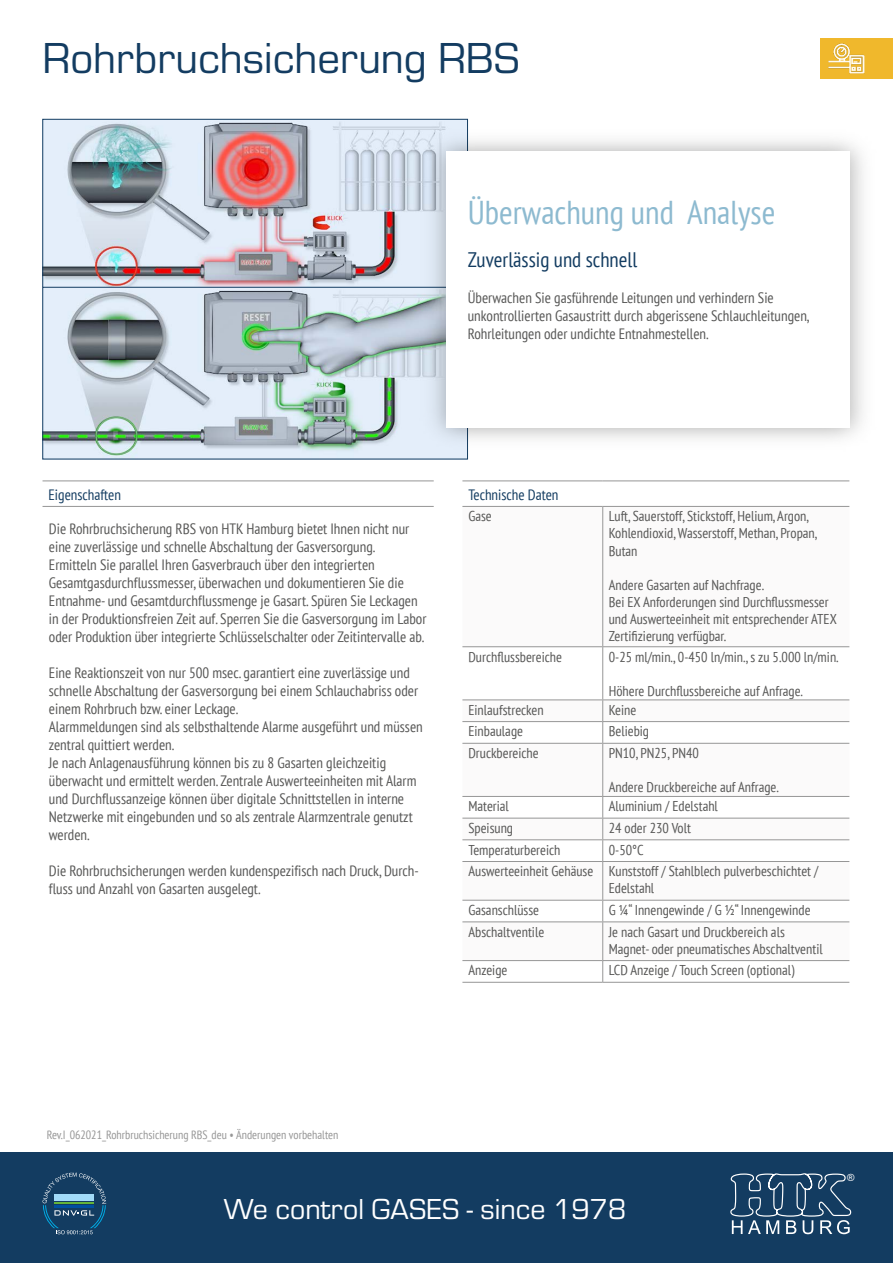
<style>
.page{position:relative;width:893px;height:1263px;background:#fff}
.page>*{position:absolute;margin:0;border:0;box-sizing:border-box;transform-origin:0 0}
.t1{font:45px "Eurostile";color:#133c61}
.Textpod_Fließtext{font:condensed 33px "PT Sans";color:#8dbad0}
.t2{font:30px "Eurostile";color:#fff}
.Textpod_Fließtext-2{font:condensed 21px "PT Sans";color:#133c61}
.Textblock_Aufzählung{font:condensed 15px/18px "PT Sans";color:#575756}
.Textblock_Überschrift{font:condensed 15px "PT Sans";color:#133c61}
.t3{font:condensed 14.25px/17.1px "PT Sans";color:#575756}
.t4{font:condensed 12px "PT Sans";color:#969696}
.t5{font:9.9px "Arial";color:#fff}
</style>
<div class="page">
<div style="left:0;top:1152px;width:893px;height:111px;background:#133c61"></div>
<svg style="left:43px;top:1172px;width:63px;height:62px"></svg>
<svg style="left:730px;top:1173px;width:122px;height:61px"></svg>
<div style="left:821px;top:38px;width:72px;height:41px;background:#f0b82c"></div>
<img style="left:828px;top:43px;width:37px;height:31px">
<img style="left:45px;top:121px;width:421px;height:166px">
<svg style="left:462px;top:647px;width:387px;height:335px"></svg>
<hr style="left:602px;top:507px;width:1px;height:139px;background:#969696">
<hr style="left:462px;top:646px;width:141px;height:1px;background:#969696">
<hr style="left:603px;top:646px;width:246px;height:1px;background:#969696">
<hr style="left:602px;top:647px;width:1px;height:52px;background:#969696">
<hr style="left:462px;top:699px;width:141px;height:1px;background:#969696">
<hr style="left:603px;top:699px;width:246px;height:1px;background:#969696">
<hr style="left:462px;top:721px;width:141px;height:1px;background:#969696">
<hr style="left:603px;top:721px;width:246px;height:1px;background:#969696">
<svg style="left:602px;top:700px;width:1px;height:43px"></svg>
<hr style="left:462px;top:743px;width:141px;height:1px;background:#969696">
<hr style="left:603px;top:743px;width:246px;height:1px;background:#969696">
<hr style="left:602px;top:744px;width:1px;height:52px;background:#969696">
<hr style="left:462px;top:796px;width:141px;height:1px;background:#969696">
<hr style="left:603px;top:796px;width:246px;height:1px;background:#969696">
<hr style="left:462px;top:818px;width:141px;height:1px;background:#969696">
<hr style="left:603px;top:818px;width:246px;height:1px;background:#969696">
<hr style="left:462px;top:839px;width:141px;height:1px;background:#969696">
<hr style="left:603px;top:839px;width:246px;height:1px;background:#969696">
<svg style="left:602px;top:797px;width:1px;height:64px"></svg>
<hr style="left:462px;top:861px;width:141px;height:1px;background:#969696">
<hr style="left:603px;top:861px;width:246px;height:1px;background:#969696">
<hr style="left:602px;top:862px;width:1px;height:38px;background:#969696">
<hr style="left:462px;top:900px;width:141px;height:1px;background:#969696">
<hr style="left:603px;top:900px;width:246px;height:1px;background:#969696">
<svg style="left:602px;top:900px;width:1px;height:21px"></svg>
<hr style="left:462px;top:921px;width:141px;height:1px;background:#969696">
<hr style="left:603px;top:921px;width:246px;height:1px;background:#969696">
<hr style="left:602px;top:922px;width:1px;height:38px;background:#969696">
<hr style="left:462px;top:960px;width:141px;height:1px;background:#969696">
<hr style="left:603px;top:960px;width:246px;height:1px;background:#969696">
<svg style="left:602px;top:961px;width:1px;height:21px"></svg>
<hr style="left:462px;top:480px;width:141px;height:1px;background:#969696">
<hr style="left:603px;top:480px;width:246px;height:1px;background:#969696">
<hr style="left:462px;top:506px;width:141px;height:1px;background:#969696">
<hr style="left:603px;top:506px;width:246px;height:1px;background:#969696">
<hr style="left:462px;top:982px;width:141px;height:1px;background:#969696">
<hr style="left:603px;top:982px;width:246px;height:1px;background:#969696">
<hr style="left:43px;top:480px;width:391px;height:1px;background:#969696">
<hr style="left:43px;top:506px;width:391px;height:1px;background:#969696">
<img style="left:45px;top:289px;width:421px;height:168px">
<div style="left:43px;top:287px;width:425px;height:172px;border:1px solid #133c61"></div>
<img style="left:415px;top:123px;width:449px;height:332px">
<div style="left:446px;top:151px;width:404px;height:276px;background:#fff"></div>
<p class="t1" style="left:43px;top:27px;width:479px">Rohrbruchsicherung RBS</p>
<p class="Textpod_Fließtext" style="left:468px;top:191px;width:309px">Überwachung und Analyse</p>
<p class="Textpod_Fließtext-2" style="left:468px;top:246px;width:171px">Zuverlässig und schnell</p>
<p class="Textblock_Aufzählung" style="left:468px;top:289px;width:308px">Überwachen Sie gasführende Leitungen und verhindern Sie</p>
<p class="Textblock_Aufzählung" style="left:468px;top:307px;width:343px">unkontrollierten Gasaustritt durch abgerissene Schlauchleitungen,<br>Rohrleitungen oder undichte Entnahmestellen.</p>
<p class="Textblock_Überschrift" style="left:49px;top:485px;width:74px">Eigenschaften</p>
<p class="Textblock_Aufzählung" style="left:49px;top:519px;width:362px">Die Rohrbruchsicherung RBS von HTK Hamburg bietet Ihnen nicht nur eine zuverlässige und schnelle Abschaltung der Gasversorgung.</p>
<p class="Textblock_Aufzählung" style="left:49px;top:555px;width:327px">Ermitteln Sie parallel Ihren Gasverbrauch über den integrierten</p>
<p class="Textblock_Aufzählung" style="left:49px;top:573px;width:379px">Gesamtgasdurchflussmesser, überwachen und dokumentieren Sie die Entnahme- und Gesamtdurchflussmenge je Gasart. Spüren Sie Leckagen in der Produktionsfreien Zeit auf. Sperren Sie die Gasversorgung im Labor oder Produktion über integrierte Schlüsselschalter oder Zeitintervalle ab.</p>
<p class="Textblock_Aufzählung" style="left:49px;top:663px;width:371px">Eine Reaktionszeit von nur 500 msec. garantiert eine zuverlässige und schnelle Abschaltung der Gasversorgung bei einem Schlauchabriss oder einem Rohrbruch bzw. einer Leckage.</p>
<p class="Textblock_Aufzählung" style="left:49px;top:717px;width:375px">Alarmmeldungen sind als selbsthaltende Alarme ausgeführt und müssen zentral quittiert werden.</p>
<p class="Textblock_Aufzählung" style="left:49px;top:753px;width:369px">Je nach Anlagenausführung können bis zu 8 Gasarten gleichzeitig überwacht und ermittelt werden. Zentrale Auswerteeinheiten mit Alarm und Durchflussanzeige können über digitale Schnittstellen in interne Netzwerke mit eingebunden und so als zentrale Alarmzentrale genutzt werden.</p>
<p class="Textblock_Aufzählung" style="left:49px;top:861px;width:371px">Die Rohrbruchsicherungen werden kundenspezifisch nach Druck, Durch&shy;fluss und Anzahl von Gasarten ausgelegt.</p>
<p class="Textblock_Überschrift" style="left:468px;top:485px;width:92px">Technische Daten</p>
<p class="t3" style="left:468px;top:507px;width:25px">Gase</p>
<p class="t3" style="left:609px;top:507px;width:202px">Luft, Sauerstoff, Stickstoff, Helium, Argon,</p>
<p class="t3" style="left:609px;top:524px;width:210px">Kohlendioxid, Wasserstoff, Methan, Propan,<br>Butan</p>
<p class="t3" style="left:609px;top:576px;width:157px">Andere Gasarten auf Nachfrage.</p>
<p class="t3" style="left:609px;top:593px;width:230px">Bei EX Anforderungen sind Durchflussmesser und Auswerteeinheit mit entsprechender ATEX<br>Zertifizierung verfügbar.</p>
<p class="t3" style="left:468px;top:648px;width:95px">Durchflussbereiche</p>
<p class="t3" style="left:609px;top:648px;width:232px">0-25 ml/min., 0-450 ln/min., s zu 5.000 ln/min.</p>
<p class="t3" style="left:609px;top:682px;width:196px">Höhere Durchflussbereiche auf Anfrage.</p>
<p class="t3" style="left:468px;top:701px;width:77px">Einlaufstrecken</p>
<p class="t3" style="left:609px;top:701px;width:29px">Keine</p>
<p class="t3" style="left:468px;top:723px;width:56px">Einbaulage</p>
<p class="t3" style="left:609px;top:723px;width:42px">Beliebig</p>
<p class="t3" style="left:468px;top:744px;width:72px">Druckbereiche</p>
<p class="t3" style="left:609px;top:744px;width:92px">PN10, PN25, PN40</p>
<p class="t3" style="left:609px;top:778px;width:172px">Andere Druckbereiche auf Anfrage.</p>
<p class="t3" style="left:468px;top:797px;width:42px">Material</p>
<p class="t3" style="left:609px;top:797px;width:111px">Aluminium / Edelstahl</p>
<p class="t3" style="left:468px;top:819px;width:46px">Speisung</p>
<p class="t3" style="left:609px;top:819px;width:84px">24 oder 230 Volt</p>
<p class="t3" style="left:468px;top:841px;width:94px">Temperaturbereich</p>
<p class="t3" style="left:609px;top:841px;width:36px">0-50°C</p>
<p class="t3" style="left:468px;top:862px;width:126px">Auswerteeinheit Gehäuse</p>
<p class="t3" style="left:609px;top:862px;width:211px">Kunststoff / Stahlblech pulverbeschichtet /<br>Edelstahl</p>
<p class="t3" style="left:468px;top:901px;width:72px">Gasanschlüsse</p>
<p class="t3" style="left:609px;top:901px;width:203px">G ¼“ Innengewinde / G ½“ Innengewinde</p>
<p class="t3" style="left:468px;top:923px;width:77px">Abschaltventile</p>
<p class="t3" style="left:609px;top:923px;width:178px">Je nach Gasart und Druckbereich als</p>
<p class="t3" style="left:609px;top:940px;width:216px">Magnet- oder pneumatisches Abschaltventil</p>
<p class="t3" style="left:468px;top:961px;width:40px">Anzeige</p>
<p class="t3" style="left:609px;top:961px;width:187px">LCD Anzeige / Touch Screen (optional)</p>
<p class="t4" style="left:47px;top:1127px;width:293px">Rev.I_062021_Rohrbruchsicherung RBS_deu • Änderungen vorbehalten</p>
<h3 class="t2" style="left:224px;top:1189px;width:404px">We control GASES - since 1978</h3>
<p class="t5" style="left:847px;top:1171px;width:9px">®</p>
</div>
